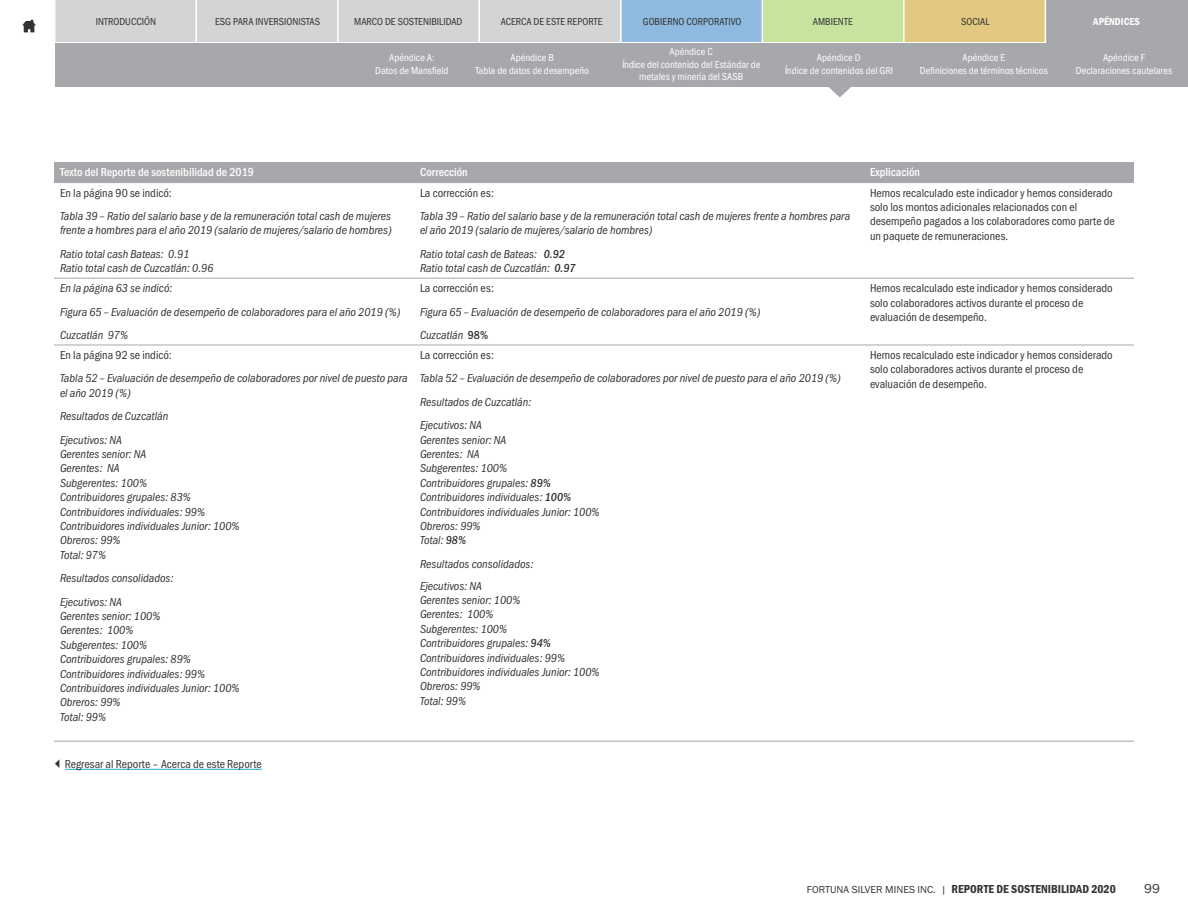
<style>
.page{position:relative;width:1188px;height:918px;background:#fff}
.page>*{position:absolute;margin:0;border:0;box-sizing:border-box;transform-origin:0 0}
.t1{font:13.5px "Franklin Gothic URW Boo";color:#333}
.t2{font:12px/14.4px "Franklin Gothic URW Con Boo Ita";color:#333}
.t3{font:12px/14.4px "Franklin Gothic URW Cond";color:#333}
.t4{font:500 12px "Franklin Gothic URW Cond";color:#fff}
.t5{font:12px "Franklin Gothic URW Con Dem";color:#333}
.t6{font:10.5px/12.6px "Franklin Gothic URW Cond";color:#fff;text-align:center}
.t7{font:10.5px "Franklin Gothic URW Cond";color:#333}
.t8{font:10.5px "Franklin Gothic URW Con Dem";color:#fff}
.s1{font-family:"Franklin Gothic URW Con Med Ita"}
.s2{font-family:"Franklin Gothic URW Cond";font-weight:500}
.s3{font-family:"Franklin Gothic URW Boo";font-size:10.5px}
</style>
<div class="page">
<svg style="left:22px;top:20px;width:14px;height:12px"></svg>
<svg style="left:55px;top:0;width:1130px;height:51px;background:#c5ccc0"></svg>
<hr style="left:0;top:44px;width:1px;height:43px;background:#a6a8ab">
<div style="left:56px;top:44px;width:1132px;height:43px;background:#a6a8ab"></div>
<hr style="left:1185px;top:0;width:3px;height:44px;background:#a6a8ab">
<div style="left:54px;top:162px;width:1080px;height:20px;background:#a6a8ab"></div>
<svg style="left:829px;top:87px;width:22px;height:11px"></svg>
<hr style="left:65px;top:769px;width:197px;height:1px;background:#27aae1">
<hr style="left:54px;top:182px;width:360px;height:1px;background:#a6a8ab">
<hr style="left:414px;top:182px;width:450px;height:1px;background:#a6a8ab">
<hr style="left:864px;top:182px;width:270px;height:1px;background:#a6a8ab">
<hr style="left:54px;top:278px;width:360px;height:1px;background:#a6a8ab">
<hr style="left:414px;top:278px;width:450px;height:1px;background:#a6a8ab">
<hr style="left:864px;top:278px;width:270px;height:1px;background:#a6a8ab">
<hr style="left:54px;top:345px;width:360px;height:1px;background:#a6a8ab">
<hr style="left:414px;top:345px;width:450px;height:1px;background:#a6a8ab">
<hr style="left:864px;top:345px;width:270px;height:1px;background:#a6a8ab">
<hr style="left:54px;top:741px;width:360px;height:1px;background:#a6a8ab">
<hr style="left:414px;top:741px;width:450px;height:1px;background:#a6a8ab">
<hr style="left:864px;top:741px;width:270px;height:1px;background:#a6a8ab">
<p class="t7" style="left:96px;top:14px;width:62px">INTRODUCCIÓN</p>
<p class="t7" style="left:215px;top:14px;width:106px">ESG PARA INVERSIONISTAS</p>
<p class="t7" style="left:354px;top:14px;width:110px">MARCO DE SOSTENIBILIDAD</p>
<p class="t7" style="left:501px;top:14px;width:104px">ACERCA DE ESTE REPORTE</p>
<p class="t7" style="left:643px;top:14px;width:100px">GOBIERNO CORPORATIVO</p>
<p class="t7" style="left:813px;top:14px;width:41px">AMBIENTE</p>
<p class="t7" style="left:961px;top:14px;width:30px">SOCIAL</p>
<p class="t8" style="left:1093px;top:14px;width:48px">APÉNDICES</p>
<p class="t6" style="left:375px;top:51px;width:75px">Apéndice A:<br>Datos de Mansfield</p>
<p class="t6" style="left:475px;top:51px;width:115px">Apéndice B<br>Tabla de datos de desempeño</p>
<p class="t6" style="left:622px;top:45px;width:140px">Apéndice C<br>Índice del contenido del Estándar de metales y minería del SASB</p>
<p class="t6" style="left:1076px;top:51px;width:98px">Apéndice F<br>Declaraciones cautelares</p>
<p class="t6" style="left:785px;top:51px;width:110px">Apéndice D<br>Índice de contenidos del GRI</p>
<p class="t6" style="left:920px;top:51px;width:130px">Apéndice E<br>Definiciones de términos técnicos</p>
<p class="t4" style="left:60px;top:163px;width:195px">Texto del Reporte de sostenibilidad de 2019</p>
<p class="t4" style="left:420px;top:163px;width:49px">Corrección</p>
<p class="t4" style="left:870px;top:163px;width:52px">Explicación</p>
<p class="t3" style="left:60px;top:185px;width:113px">En la página 90 se indicó:</p>
<p class="t2" style="left:60px;top:209px;width:333px">Tabla 39 – Ratio del salario base y de la remuneración total cash de mujeres frente a hombres para el año 2019 (salario de mujeres/salario de hombres)</p>
<p class="t2" style="left:60px;top:247px;width:155px">Ratio total cash Bateas: 0.91<br>Ratio total cash de Cuzcatlán: 0.96</p>
<p class="t3" style="left:420px;top:185px;width:75px">La corrección es:</p>
<p class="t2" style="left:420px;top:209px;width:432px">Tabla 39 – Ratio del salario base y de la remuneración total cash de mujeres frente a hombres para el año 2019 (salario de mujeres/salario de hombres)</p>
<p class="t2" style="left:420px;top:247px;width:157px">Ratio total cash de Bateas: <span class="s1">0.92<br></span>Ratio total cash de Cuzcatlán: <span class="s1">0.97</span></p>
<p class="t3" style="left:870px;top:185px;width:246px">Hemos recalculado este indicador y hemos considerado solo los montos adicionales relacionados con el desempeño pagados a los colaboradores como parte de un paquete de remuneraciones.</p>
<p class="t2" style="left:60px;top:277px;width:342px;line-height:23.4px">En la página 63 se indicó:<br>Figura 65 – Evaluación de desempeño de colaboradores para el año 2019 (%)<br>Cuzcatlán 97%</p>
<p class="t3" style="left:420px;top:280px;width:75px">La corrección es:</p>
<p class="t2" style="left:420px;top:300px;width:342px;line-height:23.4px">Figura 65 – Evaluación de desempeño de colaboradores para el año 2019 (%)<br>Cuzcatlán <span class="s2">98%</span></p>
<p class="t3" style="left:60px;top:347px;width:113px">En la página 92 se indicó:</p>
<p class="t2" style="left:60px;top:371px;width:349px">Tabla 52 – Evaluación de desempeño de colaboradores por nivel de puesto para el año 2019 (%)</p>
<p class="t2" style="left:60px;top:405px;width:110px;line-height:23.4px">Resultados de Cuzcatlán<br>Ejecutivos: NA</p>
<p class="t2" style="left:60px;top:447px;width:181px">Gerentes senior: NA<br>Gerentes: NA<br>Subgerentes: 100%<br>Contribuidores grupales: 83%<br>Contribuidores individuales: 99%<br>Contribuidores individuales Junior: 100%<br>Obreros: 99%<br>Total: 97%</p>
<p class="t2" style="left:60px;top:567px;width:115px;line-height:23.4px">Resultados consolidados:<br>Ejecutivos: NA</p>
<p class="t2" style="left:60px;top:609px;width:181px">Gerentes senior: 100%<br>Gerentes: 100%<br>Subgerentes: 100%<br>Contribuidores grupales: 89%<br>Contribuidores individuales: 99%<br>Contribuidores individuales Junior: 100%<br>Obreros: 99%<br>Total: 99%</p>
<p class="t3" style="left:420px;top:347px;width:75px">La corrección es:</p>
<p class="t2" style="left:420px;top:367px;width:422px;line-height:23.4px">Tabla 52 – Evaluación de desempeño de colaboradores por nivel de puesto para el año 2019 (%)<br>Resultados de Cuzcatlán:<br>Ejecutivos: NA</p>
<p class="t2" style="left:420px;top:433px;width:181px">Gerentes senior: NA<br>Gerentes: NA<br>Subgerentes: 100%<br>Contribuidores grupales: <span class="s1">89%<br></span>Contribuidores individuales: <span class="s1">100%<br></span>Contribuidores individuales Junior: 100%<br>Obreros: 99%<br>Total: <span class="s1">98%</span></p>
<p class="t2" style="left:420px;top:553px;width:115px;line-height:21.9px">Resultados consolidados:<br>Ejecutivos: NA</p>
<p class="t2" style="left:420px;top:593px;width:181px">Gerentes senior: 100%<br>Gerentes: 100%<br>Subgerentes: 100%<br>Contribuidores grupales: <span class="s1">94%<br></span>Contribuidores individuales: 99%<br>Contribuidores individuales Junior: 100%<br>Obreros: 99%<br>Total: 99%</p>
<p class="t3" style="left:65px;top:756px;width:199px">Regresar al Reporte – Acerca de este Reporte</p>
<p class="t3" style="left:870px;top:280px;width:244px">Hemos recalculado este indicador y hemos considerado solo colaboradores activos durante el proceso de evaluación de desempeño.</p>
<p class="t3" style="left:870px;top:347px;width:244px">Hemos recalculado este indicador y hemos considerado solo colaboradores activos durante el proceso de evaluación de desempeño.</p>
<p class="t5" style="left:807px;top:881px;width:310px"><span class="s3">FORTUNA SILVER MINES INC. |</span> REPORTE DE SOSTENIBILIDAD 2020</p>
<p class="t1" style="left:1144px;top:880px;width:17px">99</p>
</div>
